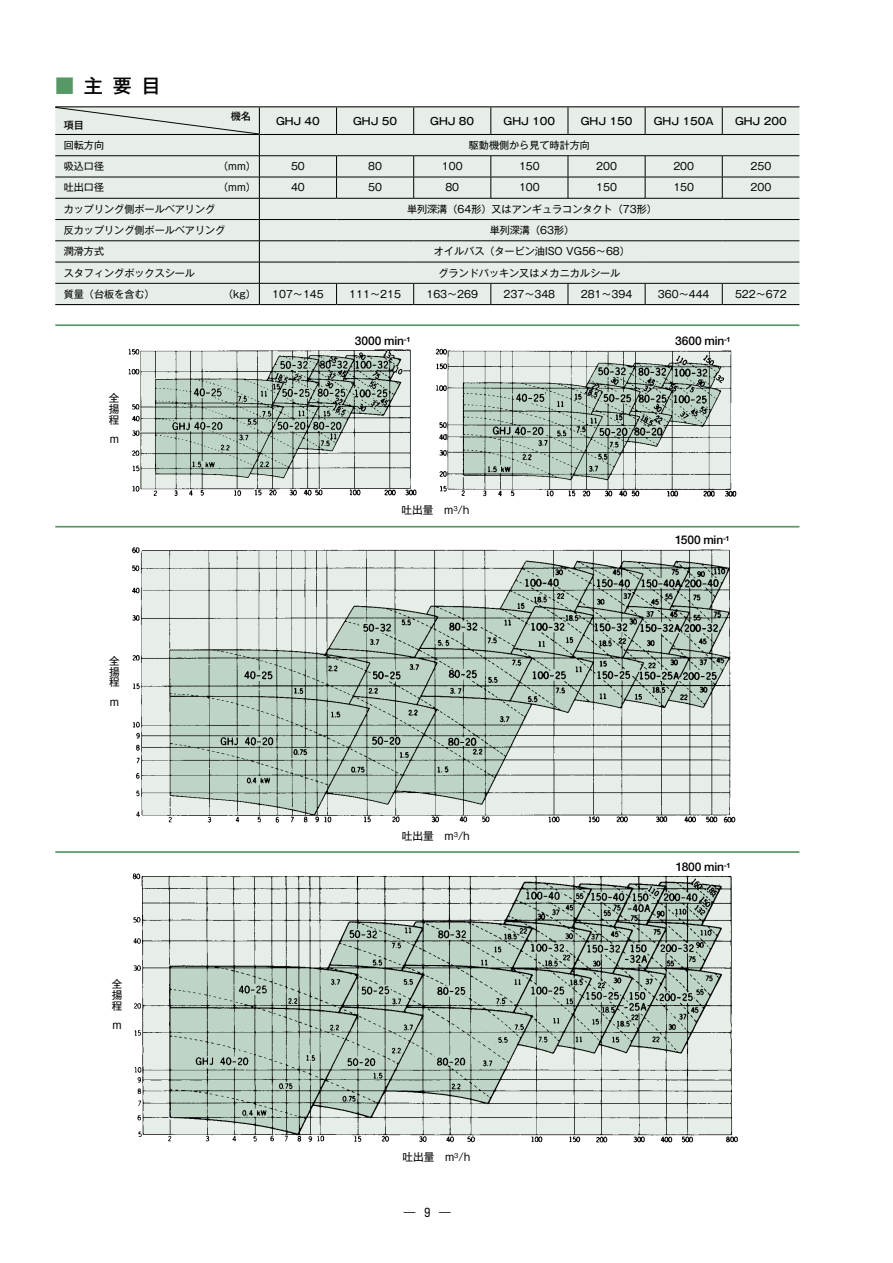
<style>
.page{position:relative;width:893px;height:1263px;background:#fff}
.page>*{position:absolute;margin:0;border:0;box-sizing:border-box;transform-origin:0 0}
.t1{font:500 19.2px "Gothic MB101 Pr 6 N";color:#030303}
.t2{font:500 12px "Helvetica Neue LT Std";letter-spacing:-.015em;color:#030303}
.t3{font:11.7px "Shin Go Pr 6";color:#030303}
.t4{font:10.65px/10.6px "Gothic MB101 Pr 6 N";color:#030303;text-align:justify}
.t5{font:10.05px "Gothic MB101 Pr 6";color:#030303}
.t6{font:500 10.05px "Gothic MB101 Pr 6";color:#030303}
.s1{color:#579964}
</style>
<div class="page">
<img style="left:128px;top:348px;width:609px;height:149px">
<img style="left:131px;top:547px;width:605px;height:276px">
<img style="left:132px;top:873px;width:606px;height:270px">
<hr style="left:55px;top:324px;width:744px;height:2px;background:#579964">
<hr style="left:55px;top:851px;width:744px;height:2px;background:#579964">
<hr style="left:55px;top:526px;width:744px;height:1px;background:#579964">
<div style="left:260px;top:107px;width:539px;height:197px;background:#e7eee7"></div>
<svg style="left:336px;top:107px;width:1px;height:27px"></svg>
<svg style="left:413px;top:107px;width:1px;height:27px"></svg>
<svg style="left:491px;top:107px;width:1px;height:27px"></svg>
<svg style="left:568px;top:107px;width:1px;height:27px"></svg>
<svg style="left:645px;top:107px;width:1px;height:27px"></svg>
<svg style="left:722px;top:107px;width:1px;height:27px"></svg>
<hr style="left:259px;top:155px;width:78px;height:1px;background:#030303">
<hr style="left:337px;top:155px;width:77px;height:1px;background:#030303">
<hr style="left:414px;top:155px;width:77px;height:1px;background:#030303">
<hr style="left:491px;top:155px;width:77px;height:1px;background:#030303">
<hr style="left:568px;top:155px;width:77px;height:1px;background:#030303">
<hr style="left:645px;top:155px;width:77px;height:1px;background:#030303">
<hr style="left:722px;top:155px;width:77px;height:1px;background:#030303">
<hr style="left:259px;top:177px;width:78px;height:1px;background:#030303">
<hr style="left:337px;top:177px;width:77px;height:1px;background:#030303">
<svg style="left:336px;top:156px;width:1px;height:42px"></svg>
<hr style="left:414px;top:177px;width:77px;height:1px;background:#030303">
<svg style="left:413px;top:156px;width:1px;height:42px"></svg>
<hr style="left:491px;top:177px;width:77px;height:1px;background:#030303">
<svg style="left:491px;top:156px;width:1px;height:42px"></svg>
<hr style="left:568px;top:177px;width:77px;height:1px;background:#030303">
<svg style="left:568px;top:156px;width:1px;height:42px"></svg>
<hr style="left:645px;top:177px;width:77px;height:1px;background:#030303">
<svg style="left:645px;top:156px;width:1px;height:42px"></svg>
<hr style="left:722px;top:177px;width:77px;height:1px;background:#030303">
<svg style="left:722px;top:156px;width:1px;height:42px"></svg>
<hr style="left:259px;top:198px;width:78px;height:1px;background:#030303">
<hr style="left:337px;top:198px;width:77px;height:1px;background:#030303">
<hr style="left:414px;top:198px;width:77px;height:1px;background:#030303">
<hr style="left:491px;top:198px;width:77px;height:1px;background:#030303">
<hr style="left:568px;top:198px;width:77px;height:1px;background:#030303">
<hr style="left:645px;top:198px;width:77px;height:1px;background:#030303">
<hr style="left:722px;top:198px;width:77px;height:1px;background:#030303">
<hr style="left:259px;top:219px;width:78px;height:1px;background:#030303">
<hr style="left:337px;top:219px;width:77px;height:1px;background:#030303">
<hr style="left:414px;top:219px;width:77px;height:1px;background:#030303">
<hr style="left:491px;top:219px;width:77px;height:1px;background:#030303">
<hr style="left:568px;top:219px;width:77px;height:1px;background:#030303">
<hr style="left:645px;top:219px;width:77px;height:1px;background:#030303">
<hr style="left:722px;top:219px;width:77px;height:1px;background:#030303">
<hr style="left:259px;top:241px;width:78px;height:1px;background:#030303">
<hr style="left:337px;top:241px;width:77px;height:1px;background:#030303">
<hr style="left:414px;top:241px;width:77px;height:1px;background:#030303">
<hr style="left:491px;top:241px;width:77px;height:1px;background:#030303">
<hr style="left:568px;top:241px;width:77px;height:1px;background:#030303">
<hr style="left:645px;top:241px;width:77px;height:1px;background:#030303">
<hr style="left:722px;top:241px;width:77px;height:1px;background:#030303">
<hr style="left:259px;top:262px;width:78px;height:1px;background:#030303">
<hr style="left:337px;top:262px;width:77px;height:1px;background:#030303">
<hr style="left:414px;top:262px;width:77px;height:1px;background:#030303">
<hr style="left:491px;top:262px;width:77px;height:1px;background:#030303">
<hr style="left:568px;top:262px;width:77px;height:1px;background:#030303">
<hr style="left:645px;top:262px;width:77px;height:1px;background:#030303">
<hr style="left:722px;top:262px;width:77px;height:1px;background:#030303">
<hr style="left:259px;top:283px;width:78px;height:1px;background:#030303">
<hr style="left:337px;top:283px;width:77px;height:1px;background:#030303">
<svg style="left:336px;top:284px;width:1px;height:20px"></svg>
<hr style="left:414px;top:283px;width:77px;height:1px;background:#030303">
<svg style="left:413px;top:284px;width:1px;height:20px"></svg>
<hr style="left:491px;top:283px;width:77px;height:1px;background:#030303">
<svg style="left:491px;top:284px;width:1px;height:20px"></svg>
<hr style="left:568px;top:283px;width:77px;height:1px;background:#030303">
<svg style="left:568px;top:284px;width:1px;height:20px"></svg>
<hr style="left:645px;top:283px;width:77px;height:1px;background:#030303">
<svg style="left:645px;top:284px;width:1px;height:20px"></svg>
<hr style="left:722px;top:283px;width:77px;height:1px;background:#030303">
<svg style="left:722px;top:284px;width:1px;height:20px"></svg>
<hr style="left:55px;top:106px;width:204px;height:1px;background:#030303">
<hr style="left:259px;top:106px;width:78px;height:1px;background:#030303">
<hr style="left:337px;top:106px;width:77px;height:1px;background:#030303">
<hr style="left:414px;top:106px;width:77px;height:1px;background:#030303">
<hr style="left:491px;top:106px;width:77px;height:1px;background:#030303">
<hr style="left:568px;top:106px;width:77px;height:1px;background:#030303">
<hr style="left:645px;top:106px;width:77px;height:1px;background:#030303">
<hr style="left:722px;top:106px;width:77px;height:1px;background:#030303">
<hr style="left:259px;top:134px;width:78px;height:1px;background:#030303">
<hr style="left:337px;top:134px;width:77px;height:1px;background:#030303">
<hr style="left:414px;top:134px;width:77px;height:1px;background:#030303">
<hr style="left:491px;top:134px;width:77px;height:1px;background:#030303">
<hr style="left:568px;top:134px;width:77px;height:1px;background:#030303">
<hr style="left:645px;top:134px;width:77px;height:1px;background:#030303">
<hr style="left:722px;top:134px;width:77px;height:1px;background:#030303">
<hr style="left:55px;top:304px;width:204px;height:1px;background:#030303">
<hr style="left:259px;top:304px;width:78px;height:1px;background:#030303">
<hr style="left:337px;top:304px;width:77px;height:1px;background:#030303">
<hr style="left:414px;top:304px;width:77px;height:1px;background:#030303">
<hr style="left:491px;top:304px;width:77px;height:1px;background:#030303">
<hr style="left:568px;top:304px;width:77px;height:1px;background:#030303">
<hr style="left:645px;top:304px;width:77px;height:1px;background:#030303">
<hr style="left:722px;top:304px;width:77px;height:1px;background:#030303">
<svg style="left:55px;top:107px;width:205px;height:197px;background:#dce2dc"></svg>
<h1 class="t1" style="left:55px;top:70px;width:107px"><span class="s1">■</span> 主要目</h1>
<p class="t6" style="left:64px;top:117px;width:22px">項目</p>
<p class="t6" style="left:231px;top:108px;width:22px">機名</p>
<p class="t6" style="left:276px;top:112px;width:45px">GHJ 40</p>
<p class="t6" style="left:353px;top:112px;width:45px">GHJ 50</p>
<p class="t6" style="left:430px;top:112px;width:45px">GHJ 80</p>
<p class="t6" style="left:504px;top:112px;width:53px">GHJ 100</p>
<p class="t6" style="left:581px;top:112px;width:53px">GHJ 150</p>
<p class="t6" style="left:654px;top:112px;width:61px">GHJ 150A</p>
<p class="t6" style="left:735px;top:112px;width:53px">GHJ 200</p>
<p class="t5" style="left:64px;top:137px;width:42px">回転方向</p>
<p class="t5" style="left:469px;top:137px;width:123px">駆動機側から見て時計方向</p>
<p class="t5" style="left:64px;top:158px;width:42px">吸込口径</p>
<p class="t5" style="left:218px;top:158px;width:39px">（mm）</p>
<p class="t5" style="left:291px;top:158px;width:15px">50</p>
<p class="t5" style="left:368px;top:158px;width:15px">80</p>
<p class="t5" style="left:442px;top:158px;width:22px">100</p>
<p class="t5" style="left:519px;top:158px;width:22px">150</p>
<p class="t5" style="left:596px;top:158px;width:22px">200</p>
<p class="t5" style="left:673px;top:158px;width:22px">200</p>
<p class="t5" style="left:750px;top:158px;width:22px">250</p>
<p class="t5" style="left:64px;top:179px;width:42px">吐出口径</p>
<p class="t5" style="left:218px;top:179px;width:39px">（mm）</p>
<p class="t5" style="left:291px;top:179px;width:15px">40</p>
<p class="t5" style="left:368px;top:179px;width:15px">50</p>
<p class="t5" style="left:445px;top:179px;width:15px">80</p>
<p class="t5" style="left:519px;top:179px;width:22px">100</p>
<p class="t5" style="left:596px;top:179px;width:22px">150</p>
<p class="t5" style="left:673px;top:179px;width:22px">150</p>
<p class="t5" style="left:750px;top:179px;width:22px">200</p>
<p class="t5" style="left:64px;top:201px;width:153px">カップリング側ボールベアリング</p>
<p class="t5" style="left:407px;top:201px;width:251px">単列深溝（64形）又はアンギュラコンタクト（73形）</p>
<p class="t5" style="left:64px;top:222px;width:163px">反カップリング側ボールベアリング</p>
<p class="t5" style="left:490px;top:222px;width:86px">単列深溝（63形）</p>
<p class="t5" style="left:64px;top:243px;width:42px">潤滑方式</p>
<p class="t5" style="left:434px;top:243px;width:197px">オイルバス（タービン油ISO VG56〜68）</p>
<p class="t5" style="left:64px;top:264px;width:133px">スタフィングボックスシール</p>
<p class="t5" style="left:438px;top:264px;width:183px">グランドパッキン又はメカニカルシール</p>
<p class="t5" style="left:64px;top:286px;width:92px">質量（台板を含む）</p>
<p class="t5" style="left:223px;top:286px;width:34px">（kg）</p>
<p class="t5" style="left:272px;top:286px;width:53px">107～145</p>
<p class="t5" style="left:349px;top:286px;width:53px">111～215</p>
<p class="t5" style="left:426px;top:286px;width:53px">163～269</p>
<p class="t5" style="left:504px;top:286px;width:53px">237～348</p>
<p class="t5" style="left:581px;top:286px;width:53px">281～394</p>
<p class="t5" style="left:658px;top:286px;width:53px">360～444</p>
<p class="t5" style="left:735px;top:286px;width:53px">522～672</p>
<p class="t4" style="left:109px;top:392px;width:12px">全揚程</p>
<p class="t4" style="left:110px;top:433px;width:11px">m</p>
<p class="t4" style="left:109px;top:655px;width:12px">全揚程</p>
<p class="t4" style="left:110px;top:696px;width:11px">m</p>
<p class="t4" style="left:112px;top:978px;width:12px">全揚程</p>
<p class="t4" style="left:113px;top:1019px;width:11px">m</p>
<p class="t2" style="left:355px;top:334px;width:57px">3000 min<sup>-1</sup></p>
<p class="t2" style="left:675px;top:334px;width:57px">3600 min<sup>-1</sup></p>
<p class="t4" style="left:402px;top:504px;width:70px">吐出量　m<sup>3</sup>/h</p>
<p class="t4" style="left:402px;top:830px;width:70px">吐出量　m<sup>3</sup>/h</p>
<p class="t4" style="left:402px;top:1151px;width:70px">吐出量　m<sup>3</sup>/h</p>
<p class="t3" style="left:424px;top:1203px;width:7px">9</p>
<p class="t3" style="left:404px;top:1203px;width:48px">―　　―</p>
<p class="t2" style="left:675px;top:533px;width:56px">1500 min<sup>-1</sup></p>
<p class="t2" style="left:676px;top:860px;width:56px">1800 min<sup>-1</sup></p>
</div>
